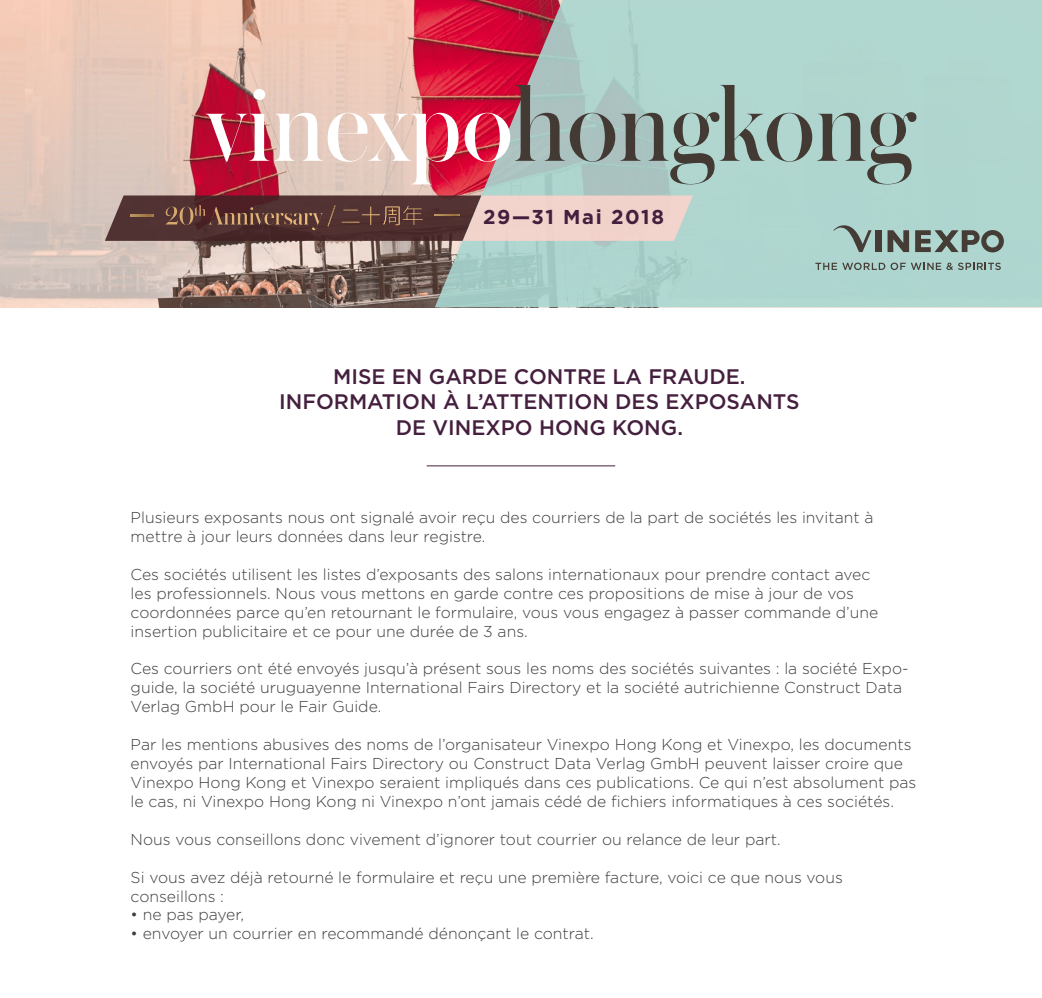
<style>
.page{position:relative;width:1042px;height:998px;background:#fff}
.page>*{position:absolute;margin:0;border:0;box-sizing:border-box;transform-origin:0 0}
.t1{font:110.77px "Austin Hairline";color:#423a33}
.t2{font:500 21px/25.2px "Gotham";color:#451f3e;text-align:center}
.t3{font:700 20.12px "Gotham";letter-spacing:.08em;color:#451f3e}
.t4{font:300 15.75px/18.9px "Gotham";color:#3e3d40}
.s1{color:#fff}
</style>
<div class="page">
<img style="left:0;top:0;width:435px;height:307px">
<svg style="left:435px;top:0;width:607px;height:307px;background:#b1bfbd"></svg>
<svg style="left:887px;top:230px;width:22px;height:22px"></svg>
<div style="left:875px;top:230px;width:6px;height:22px;background:#453c36"></div>
<svg style="left:915px;top:230px;width:89px;height:22px;background:#75827c"></svg>
<svg style="left:833px;top:224px;width:38px;height:28px"></svg>
<svg style="left:815px;top:262px;width:186px;height:8px"></svg>
<hr style="left:427px;top:465px;width:188px;height:1px;background:#451f3e">
<svg style="left:105px;top:195px;width:588px;height:46px;background:#92726f"></svg>
<h1 class="t1" style="left:207px;top:50px;width:709px"><span class="s1">vinexpo</span>hongkong</h1>
<p class="t3" style="left:483px;top:204px;width:182px">29—31 Mai 2018</p>
<h2 class="t2" style="left:279px;top:364px;width:522px">MISE EN GARDE CONTRE LA FRAUDE.<br>INFORMATION À L’ATTENTION DES EXPOSANTS<br>DE VINEXPO HONG KONG.</h2>
<p class="t4" style="left:131px;top:507px;width:744px">Plusieurs exposants nous ont signalé avoir reçu des courriers de la part de sociétés les invitant à mettre à jour leurs données dans leur registre.</p>
<p class="t4" style="left:131px;top:564px;width:749px">Ces sociétés utilisent les listes d’exposants des salons internationaux pour prendre contact avec les professionnels. Nous vous mettons en garde contre ces propositions de mise à jour de vos coordonnées parce qu’en retournant le formulaire, vous vous engagez à passer commande d’une insertion publicitaire et ce pour une durée de 3 ans.</p>
<p class="t4" style="left:131px;top:658px;width:779px">Ces courriers ont été envoyés jusqu’à présent sous les noms des sociétés suivantes : la société Expo&shy;guide, la société uruguayenne International Fairs Directory et la société autrichienne Construct Data<br>Verlag GmbH pour le Fair Guide.</p>
<p class="t4" style="left:131px;top:734px;width:787px">Par les mentions abusives des noms de l’organisateur Vinexpo Hong Kong et Vinexpo, les documents envoyés par International Fairs Directory ou Construct Data Verlag GmbH peuvent laisser croire que Vinexpo Hong Kong et Vinexpo seraient impliqués dans ces publications. Ce qui n’est absolument pas le cas, ni Vinexpo Hong Kong ni Vinexpo n’ont jamais cédé de fichiers informatiques à ces sociétés.</p>
<p class="t4" style="left:131px;top:829px;width:651px">Nous vous conseillons donc vivement d’ignorer tout courrier ou relance de leur part.</p>
<p class="t4" style="left:131px;top:866px;width:714px">Si vous avez déjà retourné le formulaire et reçu une première facture, voici ce que nous vous conseillons :</p>
<p class="t4" style="left:131px;top:904px;width:115px">• ne pas payer,</p>
<p class="t4" style="left:131px;top:923px;width:464px">• envoyer un courrier en recommandé dénonçant le contrat.</p>
</div>
